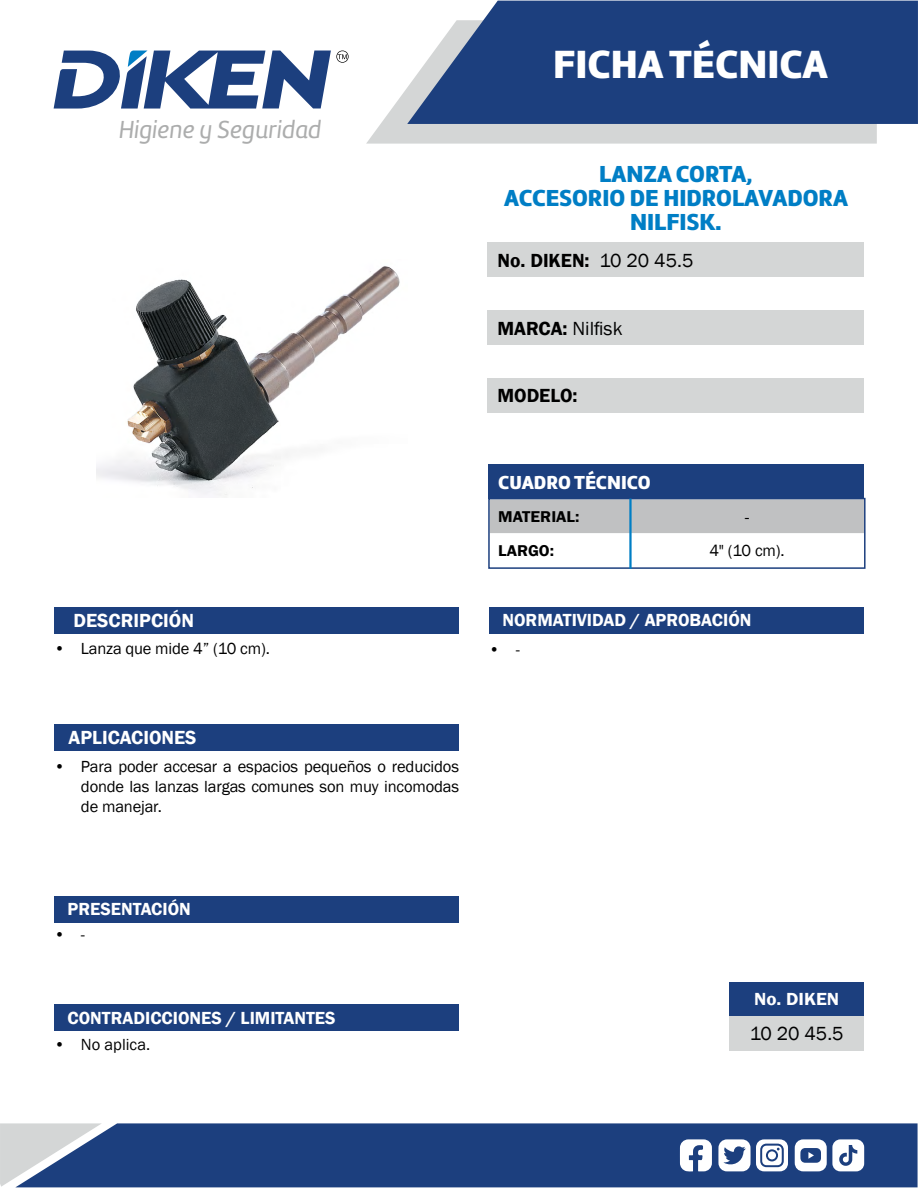
<style>
.page{position:relative;width:918px;height:1188px;background:#fff}
.page>*{position:absolute;margin:0;border:0;box-sizing:border-box;transform-origin:0 0}
.t1{font:40.8px "Amelia Basic Black";color:#fff}
.t2{font:25.5px "Amelia Basic Italic";color:#acadad}
.t3{font:24px/24px "Amelia Basic Black";color:#007ec5;text-align:center}
.t4{font:600 19.5px "Franklin Gothic";color:#000}
.t5{font:600 19.5px "Franklin Gothic";color:#fff}
.t6{font:19.5px "Franklin Gothic";color:#000}
.t7{font:19.5px "Amelia Basic Black";color:#fff}
.t8{font:600 18px "Franklin Gothic";color:#fff}
.t9{font:600 18px "Franklin Gothic";color:#fff;scale:1.06 1}
.t10{font:18px "Franklin Gothic";color:#000}
.t11{font:16.5px/19.8px "Franklin Gothic";letter-spacing:-.01em;color:#000;text-align:justify}
.t12{font:600 16.05px "Franklin Gothic";color:#000;scale:1.05 1}
.s1{font-weight:400}
.s2{font-weight:600}
</style>
<div class="page">
<svg style="left:366px;top:88px;width:511px;height:56px;background:#d8dada"></svg>
<svg style="left:407px;top:1px;width:511px;height:123px;background:#2e4e88"></svg>
<div style="left:102px;top:1123px;width:816px;height:64px;background:#1c3f7e"></div>
<svg style="left:0;top:1123px;width:102px;height:64px;background:#98a6bc"></svg>
<svg style="left:680px;top:1139px;width:32px;height:33px"></svg>
<svg style="left:718px;top:1139px;width:70px;height:32px"></svg>
<div style="left:768px;top:1151px;width:8px;height:8px;background:#fff;border-radius:50%"></div>
<svg style="left:795px;top:1139px;width:69px;height:32px"></svg>
<svg style="left:54px;top:50px;width:295px;height:59px"></svg>
<div style="left:488px;top:465px;width:375px;height:34px;background:#1c3f7e"></div>
<div style="left:487px;top:243px;width:376px;height:34px;background:#d4d6d6"></div>
<div style="left:487px;top:311px;width:376px;height:34px;background:#d4d6d6"></div>
<div style="left:487px;top:378px;width:376px;height:34px;background:#d4d6d6"></div>
<div style="left:491px;top:501px;width:372px;height:32px;background:#c0c1c2"></div>
<div style="left:488px;top:498px;width:378px;height:71px;border:2px solid #1c3f7e"></div>
<div style="left:730px;top:982px;width:134px;height:34px;background:#1c3f7e"></div>
<div style="left:730px;top:1016px;width:134px;height:34px;background:#d4d6d6"></div>
<hr style="left:629px;top:499px;width:3px;height:70px;background:#007ec5">
<div style="left:54px;top:607px;width:405px;height:26px;background:#1c3f7e"></div>
<div style="left:54px;top:724px;width:405px;height:27px;background:#1c3f7e"></div>
<div style="left:54px;top:896px;width:405px;height:26px;background:#1c3f7e"></div>
<div style="left:489px;top:607px;width:374px;height:26px;background:#1c3f7e"></div>
<div style="left:54px;top:1004px;width:405px;height:27px;background:#1c3f7e"></div>
<img style="left:96px;top:266px;width:304px;height:231px">
<h2 class="t2" style="left:119px;top:115px;width:204px">Higiene y Seguridad</h2>
<p class="t5" style="left:74px;top:608px;width:122px">DESCRIPCIÓN</p>
<p class="t11" style="left:54px;top:639px;width:217px">• Lanza que mide 4” (10 cm).</p>
<p class="t5" style="left:69px;top:726px;width:129px">APLICACIONES</p>
<p class="t11" style="left:81px;top:757px;width:380px;text-indent:-27px">• Para poder accesar a espacios pequeños o reducidos donde las lanzas largas comunes son muy incomodas de manejar.</p>
<h1 class="t1" style="left:553px;top:40px;width:276px">FICHA TÉCNICA</h1>
<h3 class="t3" style="left:504px;top:162px;width:345px">LANZA CORTA,<br>ACCESORIO DE HIDROLAVADORA<br>NILFISK.</h3>
<p class="t4" style="left:497px;top:248px;width:197px">No. DIKEN: <span class="s1">10 20 45.5</span></p>
<p class="t6" style="left:497px;top:316px;width:127px"><span class="s2">MARCA:</span> Nilfisk</p>
<p class="t4" style="left:497px;top:384px;width:82px">MODELO:</p>
<p class="t7" style="left:498px;top:471px;width:154px">CUADRO TÉCNICO</p>
<p class="t12" style="left:498px;top:507px;width:79px">MATERIAL:</p>
<p class="t10" style="left:745px;top:505px;width:6px">-</p>
<p class="t12" style="left:498px;top:541px;width:55px">LARGO:</p>
<p class="t11" style="left:709px;top:541px;width:77px">4" (10 cm).</p>
<p class="t8" style="left:502px;top:609px;width:251px">NORMATIVIDAD / APROBACIÓN</p>
<p class="t11" style="left:489px;top:639px;width:33px">• -</p>
<p class="t8" style="left:68px;top:898px;width:125px">PRESENTACIÓN</p>
<p class="t11" style="left:54px;top:925px;width:33px">• -</p>
<p class="t8" style="left:68px;top:1007px;width:270px">CONTRADICCIONES / LIMITANTES</p>
<p class="t11" style="left:54px;top:1035px;width:98px">• No aplica.</p>
<p class="t9" style="left:754px;top:988px;width:82px">No. DIKEN</p>
<p class="t6" style="left:750px;top:1021px;width:95px">10 20 45.5</p>
</div>
